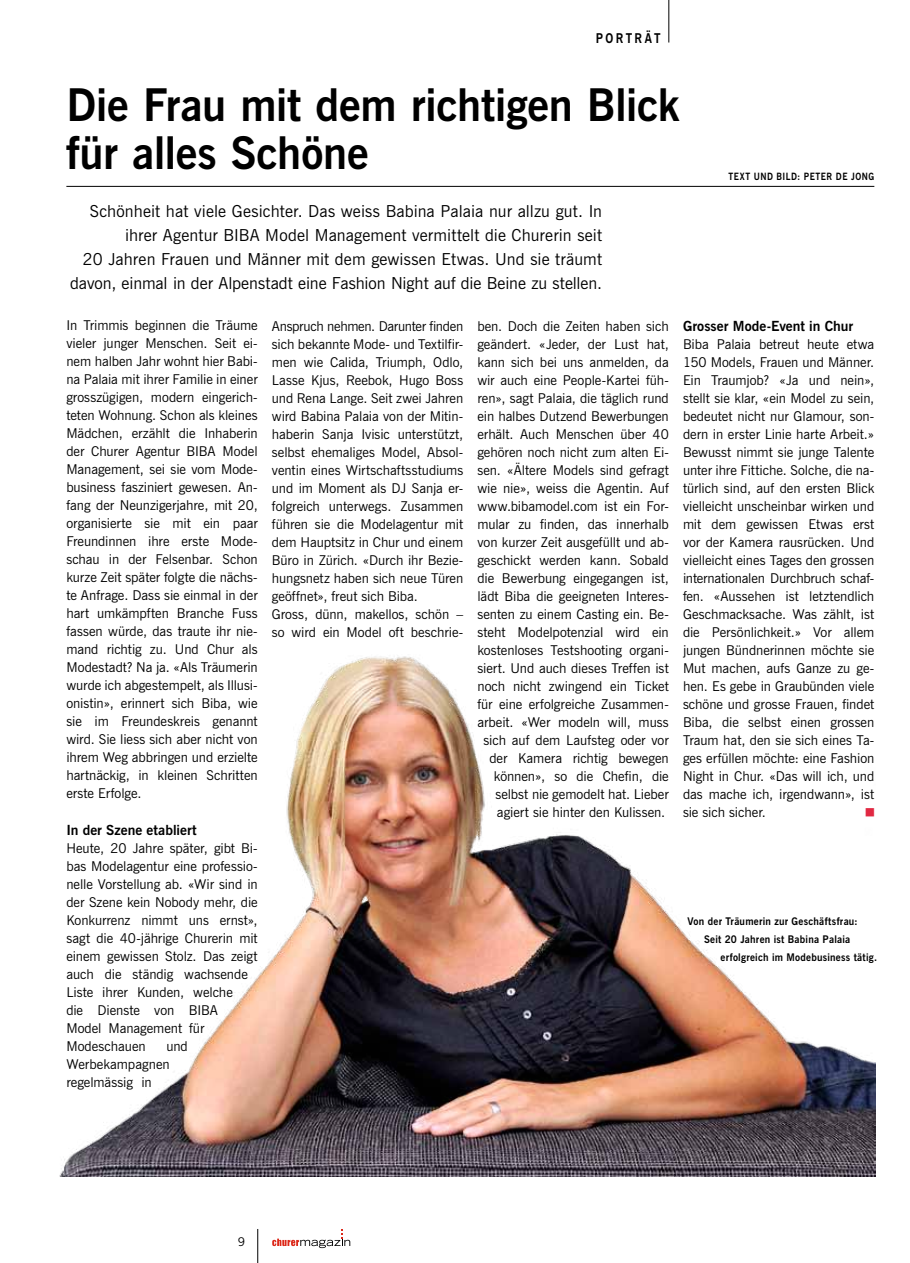
<style>
.page{position:relative;width:910px;height:1263px;background:#fff}
.page>*{position:absolute;margin:0;border:0;box-sizing:border-box;transform-origin:0 0}
.t1{font:700 45px/48px "News Gothic BT";letter-spacing:-.005em;color:#000}
.t2{font:16.5px/24px "News Gothic BT";letter-spacing:.005em;color:#000;text-align:right}
.t3{font:700 13.95px "News Gothic BT";color:#000}
.t4{font:13.5px/18px "News Gothic BT";letter-spacing:-.005em;color:#000}
.t5{font:700 13.5px "News Gothic BT";color:#000;scale:.86 1}
.t6{font:12px "News Gothic BT";color:#000}
.t7{font:700 10.5px "News Gothic BT";letter-spacing:.025em;color:#000;scale:.95 1}
.t8{font:700 10.05px "News Gothic BT";letter-spacing:.065em;color:#000;scale:.86 1}
.t9{font:9px "Zapf Dingbats IT Cby BT";color:#e12842}
</style>
<div class="page">
<hr style="left:257px;top:1229px;width:1px;height:34px;background:#000">
<svg style="left:272px;top:1229px;width:78px;height:19px"></svg>
<hr style="left:668px;top:0;width:1px;height:43px;background:#000">
<hr style="left:66px;top:186px;width:808px;height:1px;background:#000">
<img style="left:59px;top:656px;width:817px;height:521px">
<p class="t5" style="left:596px;top:29px;width:77px">P orträt</p>
<h1 class="t1" style="left:66px;top:81px;width:615px">Die Frau mit dem richtigen Blick für alles Schöne</h1>
<p class="t2" style="left:70px;top:199px;width:533px">Schönheit hat viele Gesichter. Das weiss Babina Palaia nur allzu gut. In ihrer Agentur BIBA Model Management vermittelt die Churerin seit<br>20 Jahren Frauen und Männer mit dem gewissen Etwas. Und sie träumt davon, einmal in der Alpenstadt eine Fashion Night auf die Beine zu stellen.</p>
<p class="t8" style="left:728px;top:170px;width:171px">Text und Bild: peter de Jong</p>
<p class="t4" style="left:66px;top:317px;width:193px;text-align:justify">In Trimmis beginnen die Träume vieler junger Menschen. Seit ei&shy;nem halben Jahr wohnt hier Babi&shy;na Palaia mit ihrer Familie in einer grosszügigen, modern eingerich&shy;teten Wohnung. Schon als kleines Mädchen, erzählt die Inhaberin der Churer Agentur BIBA Model Management, sei sie vom Mode&shy;business fasziniert gewesen. An&shy;fang der Neunzigerjahre, mit 20, organisierte sie mit ein paar Freundinnen ihre erste Mode&shy;schau in der Felsenbar. Schon kurze Zeit später folgte die nächs&shy;te Anfrage. Dass sie einmal in der hart umkämpften Branche Fuss fassen würde, das traute ihr nie&shy;mand richtig zu. Und Chur als Modestadt? Na ja. «Als Träumerin wurde ich abgestempelt, als Illusi&shy;onistin», erinnert sich Biba, wie sie im Freundeskreis genannt wird. Sie liess sich aber nicht von ihrem Weg abbringen und erzielte hartnäckig, in kleinen Schritten erste Erfolge.</p>
<p class="t3" style="left:66px;top:821px;width:132px">I n der Szene etabliert</p>
<p class="t4" style="left:66px;top:839px;width:193px">Heute, 20 Jahre später, gibt Bi&shy;bas Modelagentur eine professio&shy;nelle Vorstellung ab. «Wir sind in der Szene kein Nobody mehr, die<br>Konkurrenz nimmt uns ernst», sagt die 40-jährige Churerin mit einem gewissen Stolz. Das zeigt auch die ständig wachsende<br>Liste ihrer Kunden, welche<br>die Dienste von BIBA<br>Model Management für<br>Modeschauen</p>
<p class="t4" style="left:66px;top:1037px;width:123px;text-indent:100px">und<br>Werbekampagnen regelmässig in</p>
<p class="t4" style="left:272px;top:317px;width:193px">Anspruch nehmen. Darunter finden sich bekannte Mode- und Textilfir&shy;men wie Calida, Triumph, Odlo,<br>Lasse Kjus, Reebok, Hugo Boss und Rena Lange. Seit zwei Jahren wird Babina Palaia von der Mitin&shy;haberin Sanja Ivisic unterstützt, selbst ehemaliges Model, Absol&shy;ventin eines Wirtschaftsstudiums und im Moment als DJ Sanja er&shy;folgreich unterwegs. Zusammen führen sie die Modelagentur mit dem Hauptsitz in Chur und einem<br>Büro in Zürich. «Durch ihr Bezie&shy;hungsnetz haben sich neue Türen geöffnet», freut sich Biba.<br>Gross, dünn, makellos, schön – so wird ein Model oft beschrie-</p>
<p class="t4" style="left:477px;top:317px;width:193px;text-align:right">ben. Doch die Zeiten haben sich geändert. «Jeder, der Lust hat, kann sich bei uns anmelden, da wir auch eine People-Kartei füh&shy;ren», sagt Palaia, die täglich rund ein halbes Dutzend Bewerbungen erhält. Auch Menschen über 40 gehören noch nicht zum alten Ei&shy;sen. «Ältere Models sind gefragt wie nie», weiss die Agentin. Auf www.bibamodel.com ist ein For&shy;mular zu finden, das innerhalb von kurzer Zeit ausgefüllt und ab&shy;geschickt werden kann. Sobald die Bewerbung eingegangen ist, lädt Biba die geeigneten Interes&shy;senten zu einem Casting ein. Be&shy;steht Modelpotenzial wird ein kostenloses Testshooting organi&shy;siert. Und auch dieses Treffen ist noch nicht zwingend ein Ticket für eine erfolgreiche Zusammen&shy;arbeit. «Wer modeln will, muss sich auf dem Laufsteg oder vor der Kamera richtig bewegen können», so die Chefin, die selbst nie gemodelt hat. Lieber agiert sie hinter den Kulissen.</p>
<p class="t3" style="left:683px;top:317px;width:172px">Grosser Mode-Event in Chur</p>
<p class="t4" style="left:683px;top:335px;width:193px;text-align:justify">Biba Palaia betreut heute etwa 150 Models, Frauen und Männer.<br>Ein Traumjob? «Ja und nein», stellt sie klar, «ein Model zu sein, bedeutet nicht nur Glamour, son&shy;dern in erster Linie harte Arbeit.» Bewusst nimmt sie junge Talente unter ihre Fittiche. Solche, die na&shy;türlich sind, auf den ersten Blick vielleicht unscheinbar wirken und mit dem gewissen Etwas erst vor der Kamera rausrücken. Und vielleicht eines Tages den grossen internationalen Durchbruch schaf&shy;fen. «Aussehen ist letztendlich Geschmacksache. Was zählt, ist die Persönlichkeit.» Vor allem jungen Bündnerinnen möchte sie Mut machen, aufs Ganze zu ge&shy;hen. Es gebe in Graubünden viele schöne und grosse Frauen, findet Biba, die selbst einen grossen Traum hat, den sie sich eines Ta&shy;ges erfüllen möchte: eine Fashion Night in Chur. «Das will ich, und das mache ich, irgendwann», ist sie sich sicher.</p>
<p class="t9" style="left:865px;top:808px;width:10px">■</p>
<p class="t7" style="left:687px;top:914px;width:181px">Von der Träumerin zur Geschäftsfrau:</p>
<p class="t7" style="left:704px;top:932px;width:155px">Seit 20 Jahren ist Babina Palaia</p>
<p class="t7" style="left:720px;top:950px;width:166px">erfolgreich im Modebusiness tätig.</p>
<p class="t6" style="left:238px;top:1234px;width:9px">9</p>
</div>
